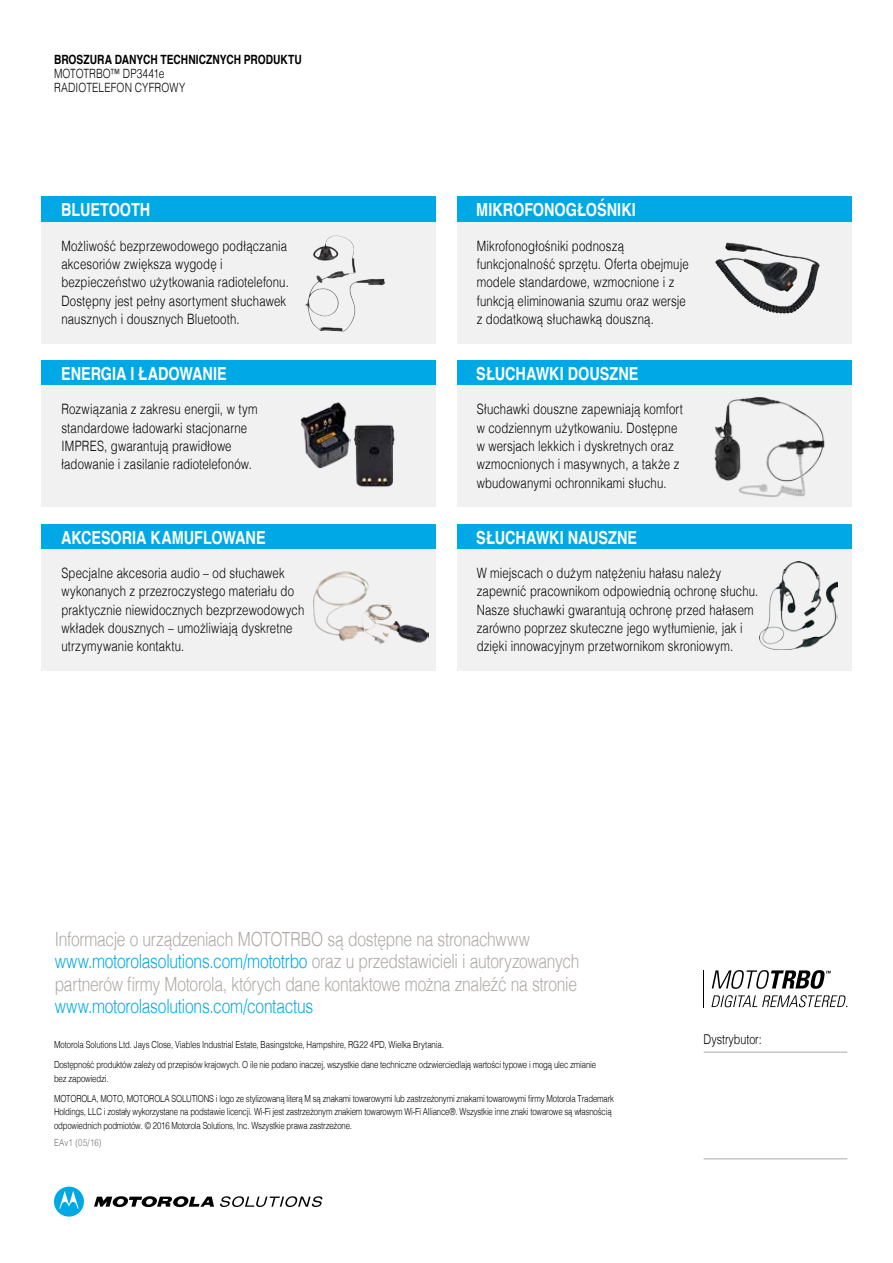
<style>
.page{position:relative;width:893px;height:1263px;background:#fff}
.page>*{position:absolute;margin:0;border:0;box-sizing:border-box;transform-origin:0 0}
.t1{font:300 19.5px/22.5px "Helvetica";letter-spacing:-.02em;color:#afa9a6;scale:.8 1}
.t2{font:300 19.5px "Helvetica";letter-spacing:-.015em;color:#00a9e4;scale:.8 1}
.t3{font:700 18px "Helvetica";color:#fff;scale:.8 1}
.t4{font:300 14.25px/18.3px "Helvetica";letter-spacing:.015em;color:#000;scale:.8 1}
.t5{font:300 13.5px "Helvetica";letter-spacing:-.005em;color:#000;scale:.8 1}
.t6{font:300 12.75px/14.2px "Helvetica";letter-spacing:.015em;color:#000;scale:.8 1}
.t7{font:700 12.75px "Helvetica";letter-spacing:.005em;color:#000;scale:.8 1}
.t8{font:300 9.75px/20px "Helvetica";letter-spacing:-.02em;color:#000;scale:.8 1}
.t9{font:300 9.75px "Helvetica";letter-spacing:.02em;color:#6f6f70;scale:.8 1}
.s1{color:#00a9e5}
</style>
<div class="page">
<div style="left:42px;top:197px;width:394px;height:25px;background:#00a9e5"></div>
<div style="left:42px;top:222px;width:394px;height:121px;background:#f1f1f2"></div>
<div style="left:457px;top:197px;width:394px;height:25px;background:#00a9e5"></div>
<div style="left:457px;top:222px;width:394px;height:121px;background:#f1f1f2"></div>
<div style="left:42px;top:360px;width:394px;height:26px;background:#00a9e5"></div>
<div style="left:42px;top:386px;width:394px;height:121px;background:#f1f1f2"></div>
<div style="left:457px;top:360px;width:394px;height:26px;background:#00a9e5"></div>
<div style="left:457px;top:386px;width:394px;height:121px;background:#f1f1f2"></div>
<div style="left:42px;top:524px;width:394px;height:25px;background:#00a9e5"></div>
<div style="left:42px;top:549px;width:394px;height:122px;background:#f1f1f2"></div>
<div style="left:457px;top:524px;width:394px;height:25px;background:#00a9e5"></div>
<div style="left:457px;top:549px;width:394px;height:122px;background:#f1f1f2"></div>
<img style="left:704px;top:385px;width:127px;height:112px">
<img style="left:760px;top:561px;width:77px;height:88px">
<img style="left:725px;top:242px;width:90px;height:64px">
<img style="left:300px;top:402px;width:47px;height:66px">
<img style="left:343px;top:417px;width:52px;height:70px">
<img style="left:313px;top:571px;width:116px;height:73px">
<img style="left:313px;top:236px;width:42px;height:38px">
<svg style="left:94px;top:1196px;width:120px;height:12px"></svg>
<svg style="left:54px;top:1186px;width:30px;height:30px"></svg>
<svg style="left:220px;top:1196px;width:102px;height:11px"></svg>
<svg style="left:711px;top:995px;width:136px;height:12px"></svg>
<hr style="left:704px;top:970px;width:1px;height:37px;background:#000">
<svg style="left:712px;top:970px;width:119px;height:19px"></svg>
<hr style="left:704px;top:1052px;width:143px;height:1px;background:#afa9a6">
<hr style="left:704px;top:1158px;width:143px;height:1px;background:#afa9a6">
<p class="t7" style="left:54px;top:49px;width:311px">BROSZURA DANYCH TECHNICZNYCH PRODUKTU</p>
<p class="t6" style="left:54px;top:65px;width:166px">MOTOTRBO™ DP3441e<br>RADIOTELEFON CYFROWY</p>
<p class="t3" style="left:61px;top:195px;width:113px">BLUETOOTH</p>
<p class="t4" style="left:61px;top:235px;width:286px">Możliwość bezprzewodowego podłączania akcesoriów zwiększa wygodę i bezpieczeństwo użytkowania radiotelefonu.<br>Dostępny jest pełny asortyment słuchawek nausznych i dousznych Bluetooth.</p>
<p class="t3" style="left:61px;top:359px;width:209px">ENERGIA I ŁADOWANIE</p>
<p class="t4" style="left:61px;top:399px;width:247px">Rozwiązania z zakresu energii, w tym standardowe ładowarki stacjonarne IMPRES, gwarantują prawidłowe ładowanie i zasilanie radiotelefonów.</p>
<p class="t3" style="left:61px;top:523px;width:257px">AKCESORIA KAMUFLOWANE</p>
<p class="t4" style="left:61px;top:563px;width:305px">Specjalne akcesoria audio – od słuchawek wykonanych z przezroczystego materiału do praktycznie niewidocznych bezprzewodowych wkładek dousznych – umożliwiają dyskretne utrzymywanie kontaktu.</p>
<p class="t3" style="left:476px;top:195px;width:201px">MIKROFONOGŁOŚNIKI</p>
<p class="t4" style="left:477px;top:235px;width:267px">Mikrofonogłośniki podnoszą funkcjonalność sprzętu. Oferta obejmuje modele standardowe, wzmocnione i z funkcją eliminowania szumu oraz wersje z dodatkową słuchawką douszną.</p>
<p class="t3" style="left:476px;top:359px;width:204px">SŁUCHAWKI DOUSZNE</p>
<p class="t4" style="left:477px;top:399px;width:259px">Słuchawki douszne zapewniają komfort w codziennym użytkowaniu. Dostępne w wersjach lekkich i dyskretnych oraz wzmocnionych i masywnych, a także z wbudowanymi ochronnikami słuchu.</p>
<p class="t3" style="left:476px;top:523px;width:203px">SŁUCHAWKI NAUSZNE</p>
<p class="t4" style="left:477px;top:563px;width:354px">W miejscach o dużym natężeniu hałasu należy zapewnić pracownikom odpowiednią ochronę słuchu.<br>Nasze słuchawki gwarantują ochronę przed hałasem zarówno poprzez skuteczne jego wytłumienie, jak i dzięki innowacyjnym przetwornikom skroniowym.</p>
<h1 class="t1" style="left:55px;top:926px;width:657px">Informacje o urządzeniach MOTOTRBO są dostępne na stronachwww <span class="s1">www.motorolasolutions.com/mototrbo</span> oraz u przedstawicieli i autoryzowanych partnerów firmy Motorola, których dane kontaktowe można znaleźć na stronie</h1>
<h1 class="t2" style="left:55px;top:990px;width:325px">www.motorolasolutions.com/contactus</h1>
<p class="t8" style="left:54px;top:1034px;width:679px">Motorola Solutions Ltd. Jays Close, Viables Industrial Estate, Basingstoke, Hampshire, RG22 4PD, Wielka Brytania.<br>Dostępność produktów zależy od przepisów krajowych. O ile nie podano inaczej, wszystkie dane techniczne odzwierciedlają wartości typowe i mogą ulec zmianie</p>
<p class="t8" style="left:54px;top:1067px;width:702px">bez zapowiedzi.<br>MOTOROLA, MOTO, MOTOROLA SOLUTIONS i logo ze stylizowaną literą M są znakami towarowymi lub zastrzeżonymi znakami towarowymi firmy Motorola Trademark</p>
<p class="t8" style="left:54px;top:1104px;width:699px;line-height:13.5px">Holdings, LLC i zostały wykorzystane na podstawie licencji. Wi-Fi jest zastrzeżonym znakiem towarowym Wi-Fi Alliance®. Wszystkie inne znaki towarowe są własnością odpowiednich podmiotów. © 2016 Motorola Solutions, Inc. Wszystkie prawa zastrzeżone.</p>
<p class="t9" style="left:54px;top:1134px;width:61px">EAv1 (05/16)</p>
<p class="t5" style="left:704px;top:1027px;width:74px">Dystrybutor:</p>
</div>
